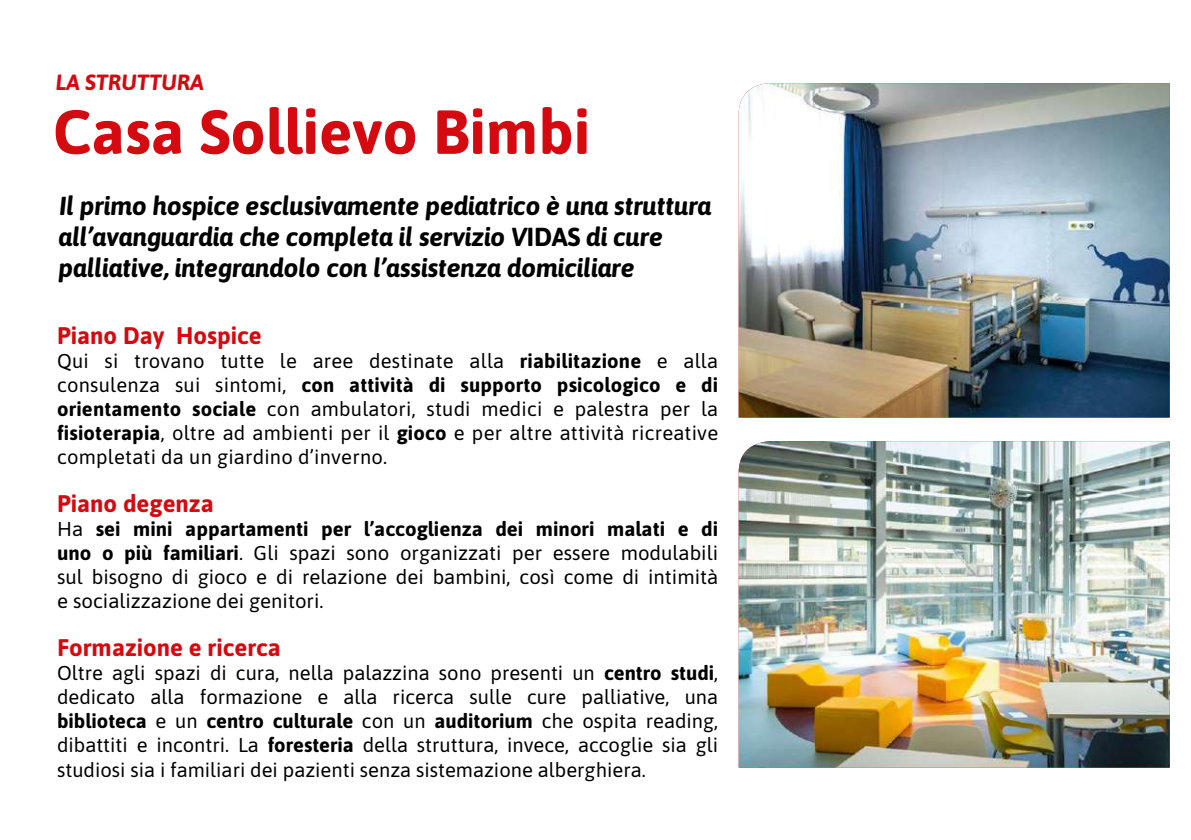
<style>
.page{position:relative;width:1191px;height:840px;background:#fff}
.page>*{position:absolute;margin:0;border:0;box-sizing:border-box;transform-origin:0 0}
.t1{font:700 62px "Asap";color:#d40a10}
.t2{font:italic 700 26px/31.2px "Asap";letter-spacing:-.01em;color:#000}
.t3{font:700 24px "Asap";color:#d40a10}
.t4{font:italic 700 22px "Asap";color:#d40a10}
.t5{font:20px/24px "Asap";color:#000;text-align:justify}
.s1{font-style:normal}
.s2{font-weight:700}
</style>
<div class="page">
<img style="left:738px;top:83px;width:431px;height:334px">
<img style="left:738px;top:441px;width:431px;height:326px">
<p class="t4" style="left:56px;top:73px;width:150px">LA STRUTTURA</p>
<h1 class="t1" style="left:53px;top:107px;width:539px">Casa Sollievo Bimbi</h1>
<h2 class="t2" style="left:59px;top:192px;width:655px">Il primo hospice esclusivamente pediatrico è una struttura all’avanguardia che completa il servizio V<span class="s1">IDAS</span> di cure palliative, integrandolo con l’assistenza domiciliare</h2>
<p class="t3" style="left:57px;top:325px;width:206px">Piano Day Hospice</p>
<p class="t5" style="left:57px;top:350px;width:662px">Qui si trovano tutte le aree destinate alla <span class="s2">riabilitazione</span> e alla consulenza sui sintomi, <span class="s2">con attività di supporto psicologico e di orientamento sociale</span> con ambulatori, studi medici e palestra per la <span class="s2">fisioterapia</span>, oltre ad ambienti per il <span class="s2">gioco</span> e per altre attività ricreative completati da un giardino d’inverno.</p>
<p class="t3" style="left:57px;top:493px;width:158px">Piano degenza</p>
<p class="t5" style="left:57px;top:518px;width:662px">Ha <span class="s2">sei mini appartamenti per l’accoglienza dei minori malati e di uno o più familiari</span>. Gli spazi sono organizzati per essere modulabili sul bisogno di gioco e di relazione dei bambini, così come di intimità e socializzazione dei genitori.</p>
<p class="t3" style="left:57px;top:637px;width:225px">Formazione e ricerca</p>
<p class="t5" style="left:57px;top:662px;width:662px">Oltre agli spazi di cura, nella palazzina sono presenti un <span class="s2">centro studi</span>, dedicato alla formazione e alla ricerca sulle cure palliative, una <span class="s2">biblioteca</span> e un <span class="s2">centro culturale</span> con un <span class="s2">auditorium</span> che ospita reading, dibattiti e incontri. La <span class="s2">foresteria</span> della struttura, invece, accoglie sia gli studiosi sia i familiari dei pazienti senza sistemazione alberghiera.</p>
</div>
